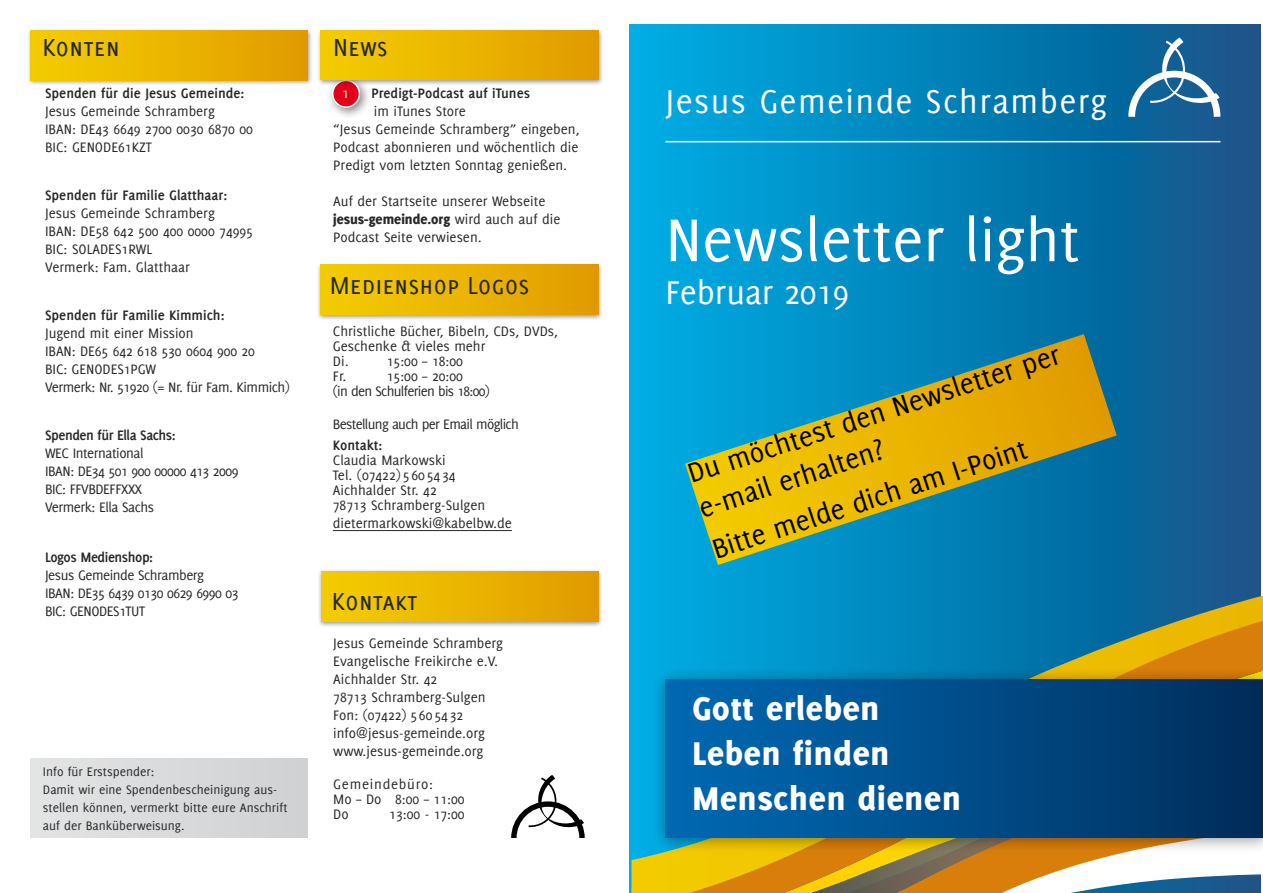
<style>
.page{position:relative;width:1263px;height:893px;background:#fff}
.page>*{position:absolute;margin:0;border:0;box-sizing:border-box;transform-origin:0 0}
.t1{font:66px "Delicious";color:#fff}
.t2{font:800 36px/45px "Delicious";letter-spacing:.025em;color:#fff}
.t3{font:36px "Delicious";letter-spacing:.04em;color:#fff}
.t4{font:36px "Delicious";color:#fff}
.t5{font:30px/36px "Delicious";color:#000}
.t6{font:27px "Delicious Small Caps";color:#282829}
.t7{font:15px/18px "Delicious";color:#282829}
.t8{font:15px/18px "Delicious";letter-spacing:-.03em;color:#282829}
.t9{font:700 15px "Delicious";color:#282829}
.t10{font:15px/15px "Delicious";letter-spacing:-.045em;color:#282829}
.t11{font:700 15px "Delicious";letter-spacing:-.03em;color:#282829}
.t12{font:15px/15px "Delicious";letter-spacing:.05em;color:#282829}
.t13{font:15px "Delicious";color:#fff}
.t14{font:13.5px/18px "Delicious";color:#282829}
.s1{font-weight:800}
</style>
<div class="page">
<svg style="left:629px;top:25px;width:632px;height:868px;background:#067fb5"></svg>
<svg style="left:631px;top:595px;width:632px;height:298px;background:#5d988a"></svg>
<div style="left:317px;top:568px;width:287px;height:60px;background:#000;opacity:.4"></div>
<div style="left:321px;top:571px;width:277px;height:50px;background:linear-gradient(to right,#f4ce00,#e19b00)"></div>
<div style="left:651px;top:667px;width:612px;height:186px;background:#000;opacity:.4"></div>
<div style="left:665px;top:679px;width:598px;height:159px;background:linear-gradient(to right,#006bb5,#002d5b)"></div>
<svg style="left:1128px;top:38px;width:92px;height:79px"></svg>
<svg style="left:511px;top:775px;width:74px;height:63px"></svg>
<div style="left:325px;top:74px;width:46px;height:46px;background:#000;opacity:.5"></div>
<div style="left:333px;top:80px;width:26px;height:27px;background:#e2001a;border-radius:50%"></div>
<div style="left:332px;top:80px;width:28px;height:28px;border:2px solid #fff;border-radius:50%"></div>
<hr style="left:665px;top:141px;width:555px;height:1px;background:#fff">
<div style="left:317px;top:27px;width:287px;height:59px;background:#000;opacity:.4"></div>
<div style="left:320px;top:30px;width:278px;height:50px;background:linear-gradient(to right,#f4ce00,#e19c00)"></div>
<div style="left:30px;top:759px;width:277px;height:79px;background:#dadbdc"></div>
<div style="left:27px;top:27px;width:286px;height:60px;background:#000;opacity:.4"></div>
<div style="left:30px;top:30px;width:277px;height:50px;background:linear-gradient(to right,#f4ce00,#e19b00)"></div>
<div style="left:316px;top:262px;width:288px;height:59px;background:#000;opacity:.4"></div>
<div style="left:320px;top:265px;width:278px;height:50px;background:linear-gradient(to right,#f4ce00,#e19c00)"></div>
<hr style="left:333px;top:530px;width:179px;height:1px;background:#282829">
<svg style="left:685px;top:334px;width:432px;height:231px;background:#679d6b"></svg>
<h3 class="t6" style="left:43px;top:32px;width:79px">Konten</h3>
<p class="t9" style="left:45px;top:85px;width:201px">Spenden für die Jesus Gemeinde:</p>
<p class="t7" style="left:45px;top:102px;width:209px">Jesus Gemeinde Schramberg<br>IBAN: DE43 6649 2700 0030 6870 00<br>BIC: GENODE61KZT</p>
<p class="t9" style="left:45px;top:187px;width:184px">Spenden für Familie Glatthaar:</p>
<p class="t7" style="left:45px;top:204px;width:209px">Jesus Gemeinde Schramberg<br>IBAN: DE58 642 500 400 0000 74995<br>BIC: SOLADES1RWL<br>Vermerk: Fam. Glatthaar</p>
<p class="t9" style="left:45px;top:307px;width:181px">Spenden für Familie Kimmich:</p>
<p class="t7" style="left:45px;top:324px;width:246px">Jugend mit einer Mission<br>IBAN: DE65 642 618 530 0604 900 20<br>BIC: GENODES1PGW<br>Vermerk: Nr. 51920 (= Nr. für Fam. Kimmich)</p>
<p class="t11" style="left:45px;top:427px;width:132px">Spenden für Ella Sachs:</p>
<p class="t8" style="left:45px;top:444px;width:195px">WEC International<br>IBAN: DE34 501 900 00000 413 2009<br>BIC: FFVBDEFFXXX<br>Vermerk: Ella Sachs</p>
<p class="t11" style="left:45px;top:548px;width:110px">Logos Medienshop:</p>
<p class="t8" style="left:45px;top:566px;width:195px">Jesus Gemeinde Schramberg<br>IBAN: DE35 6439 0130 0629 6990 03<br>BIC: GENODES1TUT</p>
<p class="t14" style="left:43px;top:762px;width:246px">Info für Erstspender:<br>Damit wir eine Spendenbescheinigung aus&shy;stellen können, vermerkt bitte eure Anschrift auf der Banküberweisung.</p>
<h3 class="t6" style="left:333px;top:32px;width:56px">News</h3>
<p class="t13" style="left:342px;top:85px;width:8px">1</p>
<p class="t9" style="left:371px;top:85px;width:160px">Predigt-Podcast auf iTunes</p>
<p class="t7" style="left:333px;top:102px;width:248px;text-indent:40px">im iTunes Store<br>“Jesus Gemeinde Schramberg” eingeben, Podcast abonnieren und wöchentlich die Predigt vom letzten Sonntag genießen.</p>
<p class="t7" style="left:333px;top:192px;width:229px">Auf der Startseite unserer Webseite <span class="s1">jesus-gemeinde.org</span> wird auch auf die<br>Podcast Seite verwiesen.</p>
<h3 class="t6" style="left:330px;top:270px;width:201px">Medienshop Logos</h3>
<p class="t7" style="left:333px;top:324px;width:227px;line-height:15px">Christliche Bücher, Bibeln, CDs, DVDs,<br>Geschenke &amp; vieles mehr<br>Di.</p>
<p class="t7" style="left:387px;top:352px;width:78px">15:00 – 18:00</p>
<p class="t7" style="left:333px;top:367px;width:15px">Fr.</p>
<p class="t10" style="left:333px;top:369px;width:159px;text-indent:54px">15:00 – 20:00<br>(in den Schulferien bis 18:00)</p>
<p class="t10" style="left:333px;top:417px;width:188px">Bestellung auch per Email möglich</p>
<p class="t9" style="left:333px;top:437px;width:51px">Kontakt:</p>
<p class="t7" style="left:333px;top:453px;width:154px;line-height:15px">Claudia Markowski<br>Tel. (07422) 5 60 54 34<br>Aichhalder Str. 42<br>78713 Schramberg-Sulgen</p>
<p class="t7" style="left:333px;top:514px;width:180px">dietermarkowski@kabelbw.de</p>
<h3 class="t6" style="left:332px;top:586px;width:87px">Kontakt</h3>
<p class="t7" style="left:333px;top:634px;width:171px">Jesus Gemeinde Schramberg<br>Evangelische Freikirche e.V.<br>Aichhalder Str. 42<br>78713 Schramberg-Sulgen<br>Fon: (07422) 5 60 54 32 info@jesus-gemeinde.org www.jesus-gemeinde.org</p>
<p class="t12" style="left:333px;top:776px;width:133px">Gemeindebüro:<br>Mo – Do 8:00 – 11:00<br>Do</p>
<p class="t7" style="left:389px;top:805px;width:77px">13:00 - 17:00</p>
<h2 class="t3" style="left:665px;top:81px;width:443px">Jesus Gemeinde Schramberg</h2>
<h1 class="t1" style="left:665px;top:202px;width:416px">Newsletter light</h1>
<h2 class="t4" style="left:665px;top:272px;width:185px">Februar 2019</h2>
<h3 class="t5" style="left:683px;top:457px;width:391px;rotate:-18deg">Du möchtest den Newsletter per e-mail erhalten?</h3>
<h3 class="t5" style="left:707px;top:532px;width:331px;rotate:-18deg">Bitte melde dich am I-Point</h3>
<h2 class="t2" style="left:692px;top:685px;width:270px">Gott erleben<br>Leben finden<br>Menschen dienen</h2>
</div>
